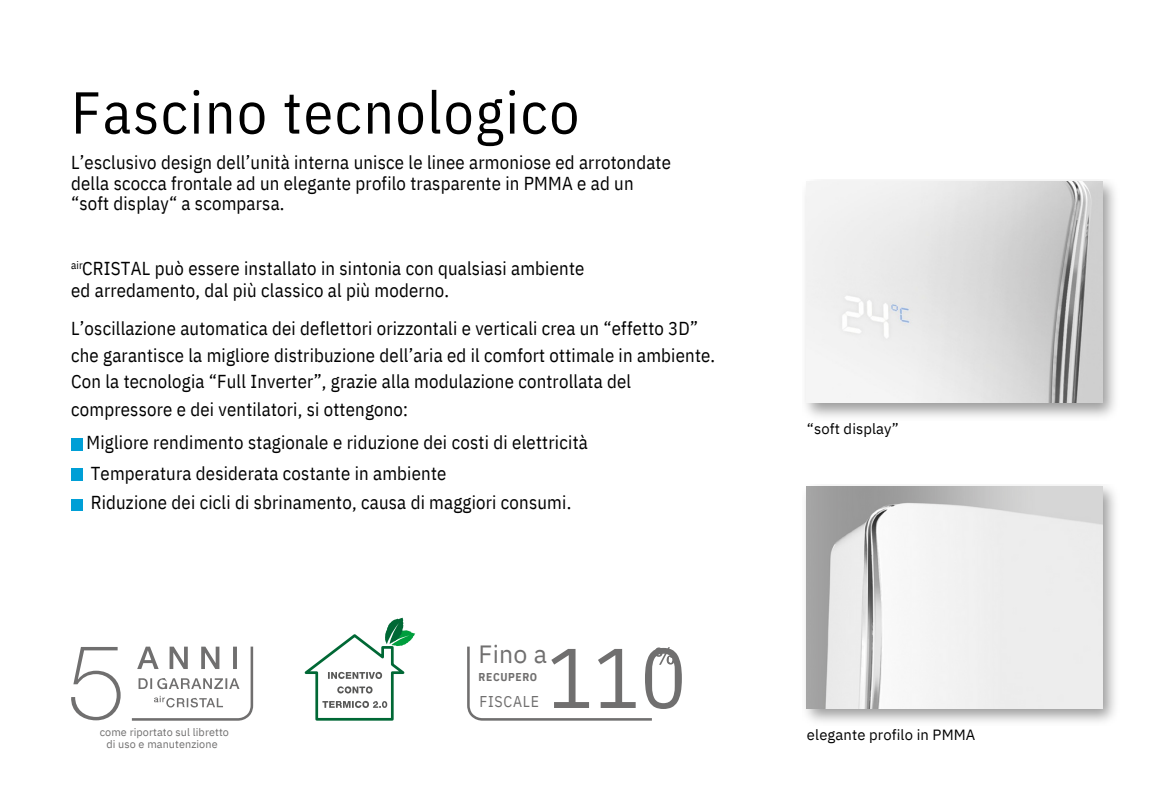
<style>
.page{position:relative;width:1173px;height:810px;background:#fff}
.page>*{position:absolute;margin:0;border:0;box-sizing:border-box;transform-origin:0 0}
.t1{font:84.6px "IBM Plex Sans Cond";color:#706f6f}
.t2{font:59.1px "IBM Plex Sans Cond";letter-spacing:.03em;color:#000}
.t3{font:24.9px "IBM Plex Sans";color:#706f6f}
.t4{font:18.7px/20.7px "IBM Plex Sans Cond";letter-spacing:.01em;color:#000}
.t5{font:15.7px "IBM Plex Sans Cond";letter-spacing:.05em;color:#706f6f}
.t6{font:14.8px "IBM Plex Sans";letter-spacing:.01em;color:#000}
.t7{font:700 11.4px "IBM Plex Sans Cond";letter-spacing:.055em;color:#706f6f}
.t8{font:10.9px "IBM Plex Sans Cond";color:#000}
.t9{font:10.8px/11.8px "IBM Plex Sans";letter-spacing:.01em;color:#706f6f;text-align:center}
</style>
<div class="page">
<img style="left:805px;top:180px;width:310px;height:237px">
<img style="left:807px;top:182px;width:295px;height:221px">
<img style="left:805px;top:485px;width:310px;height:237px">
<img style="left:807px;top:487px;width:295px;height:221px">
<div style="left:71px;top:439px;width:11px;height:11px;background:#009fd6"></div>
<div style="left:71px;top:469px;width:11px;height:11px;background:#009fd6"></div>
<div style="left:71px;top:499px;width:11px;height:11px;background:#009fd6"></div>
<svg style="left:71px;top:647px;width:50px;height:73px"></svg>
<svg style="left:131px;top:646px;width:123px;height:75px"></svg>
<svg style="left:304px;top:618px;width:111px;height:103px"></svg>
<svg style="left:467px;top:647px;width:207px;height:74px"></svg>
<p class="t2" style="left:71px;top:73px;width:510px">Fascino tecnologico</p>
<p class="t4" style="left:71px;top:152px;width:601px">L’esclusivo design dell’unità interna unisce le linee armoniose ed arrotondate della scocca frontale ad un elegante profilo trasparente in PMMA e ad un “soft display“ a scomparsa.</p>
<h2 class="t8" style="left:71px;top:258px;width:13px">air</h2>
<p class="t4" style="left:82px;top:258px;width:504px">CRISTAL può essere installato in sintonia con qualsiasi ambiente</p>
<p class="t4" style="left:71px;top:270px;width:629px;line-height:38.4px">ed arredamento, dal più classico al più moderno.<br>L’oscillazione automatica dei deflettori orizzontali e verticali crea un “effetto 3D”</p>
<p class="t4" style="left:71px;top:341px;width:646px;line-height:27.3px">che garantisce la migliore distribuzione dell’aria ed il comfort ottimale in ambiente.<br>Con la tecnologia “Full Inverter”, grazie alla modulazione controllata del compressore e dei ventilatori, si ottengono:</p>
<p class="t4" style="left:87px;top:432px;width:503px">Migliore rendimento stagionale e riduzione dei costi di elettricità</p>
<h1 class="t4" style="left:91px;top:458px;width:482px;line-height:29.6px">Temperatura desiderata costante in ambiente<br>Riduzione dei cicli di sbrinamento, causa di maggiori consumi.</h1>
<p class="t9" style="left:100px;top:726px;width:131px">come riportato sul libretto di uso e manutenzione</p>
<p class="t3" style="left:479px;top:637px;width:70px">Fino a</p>
<p class="t7" style="left:479px;top:669px;width:60px">RECUPERO</p>
<p class="t1" style="left:547px;top:621px;width:140px">110</p>
<h3 class="t5" style="left:479px;top:691px;width:61px">FISCALE</h3>
<h2 class="t6" style="left:807px;top:419px;width:93px">“soft display”</h2>
<h2 class="t6" style="left:807px;top:724px;width:170px">elegante profilo in PMMA</h2>
</div>
